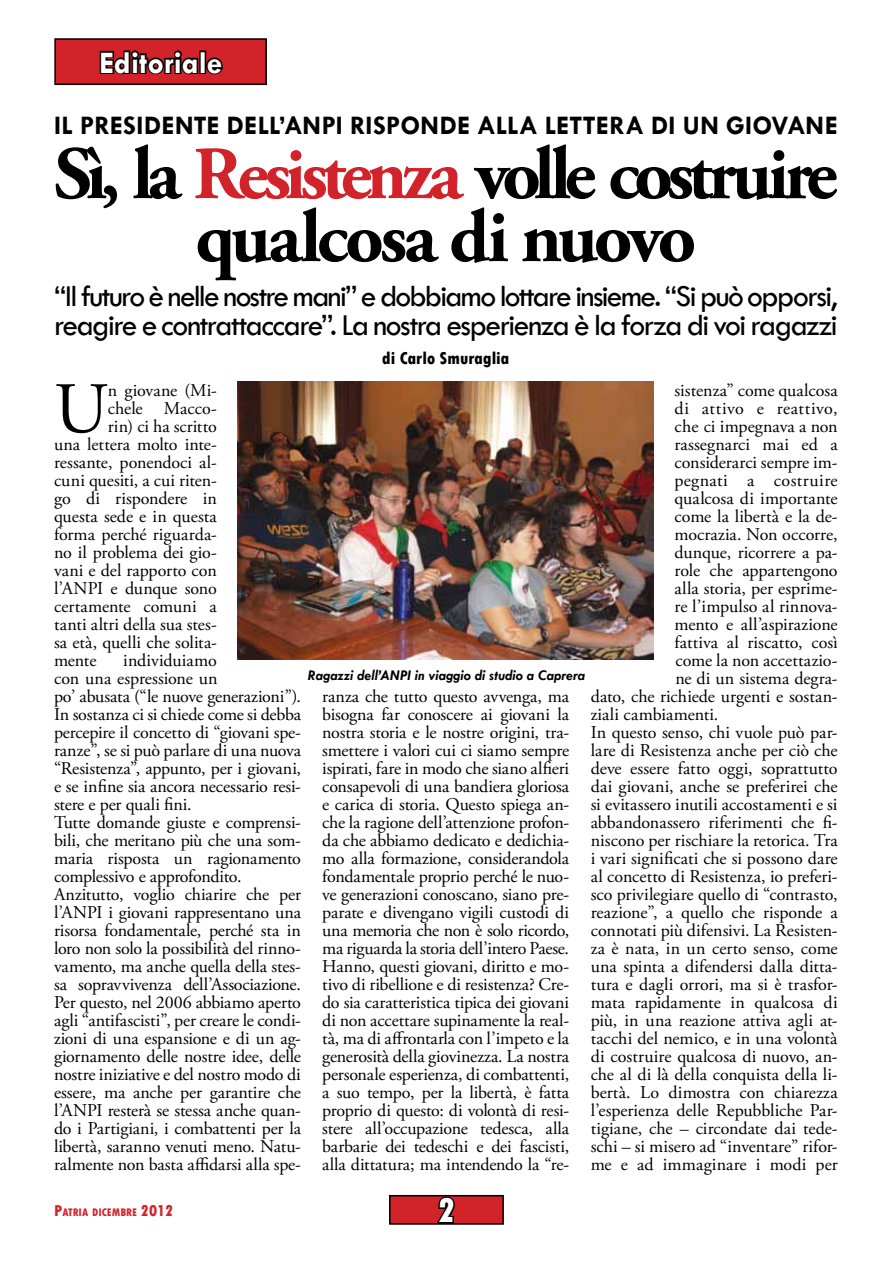
<style>
.page{position:relative;width:893px;height:1263px;background:#fff}
.page>*{position:absolute;margin:0;border:0;box-sizing:border-box;transform-origin:0 0}
.t1{font:700 75px/63px "Adobe Garamond Pro";letter-spacing:-.065em;color:#000;text-align:center}
.t2{font:72.3px "Adobe Garamond Pro";color:#000}
.t3{font:800 condensed 36px "Tw Cen";color:#fff}
.t4{font:31.5px/28.5px "Tw Cen";letter-spacing:-.05em;color:#000}
.t5{font:700 31.5px "Tw Cen";color:#fff}
.t6{font:700 27px "Tw Cen";letter-spacing:.01em;color:#000}
.t7{font:18px/18px "Adobe Garamond Pro";letter-spacing:-.005em;color:#000}
.t8{font:18px "Adobe Garamond Pro";letter-spacing:.025em;color:#000}
.t9{font:800 condensed 18px "Tw Cen";color:#000}
.t10{font:italic 700 15px "Tw Cen";letter-spacing:.005em;color:#000}
.t11{font:800 condensed 11.55px "Tw Cen";color:#d2232a}
.s1{color:#d2232a}
.s2{font-size:16.5px}
</style>
<div class="page">
<div style="left:390px;top:1196px;width:113px;height:28px;background:#d2232a"></div>
<svg style="left:434px;top:1194px;width:23px;height:28px"></svg>
<div style="left:389px;top:1195px;width:115px;height:30px;border:2px solid #000"></div>
<div style="left:55px;top:39px;width:211px;height:45px;background:#d2232a"></div>
<svg style="left:99px;top:50px;width:124px;height:25px"></svg>
<div style="left:54px;top:38px;width:213px;height:47px;border:2px solid #000"></div>
<img style="left:238px;top:382px;width:416px;height:277px">
<h3 class="t5" style="left:99px;top:44px;width:124px">EDITORIALE</h3>
<h3 class="t6" style="left:54px;top:109px;width:782px">IL PRESIDENTE DELL’ANPI RISPONDE ALLA LETTERA DI UN GIOVANE</h3>
<h1 class="t1" style="left:54px;top:144px;width:785px">Sì, la <span class="s1">Resistenza</span> volle costruire qualcosa di nuovo</h1>
<h3 class="t4" style="left:54px;top:282px;width:785px">“Il futuro è nelle nostre mani” e dobbiamo lottare insieme. “Si può opporsi, reagire e contrattaccare”. La nostra esperienza è la forza di voi ragazzi</h3>
<p class="t9" style="left:382px;top:348px;width:129px">di Carlo Smuraglia</p>
<p class="t7" style="left:675px;top:382px;width:165px">sistenza” come qualcosa</p>
<p class="t8" style="left:675px;top:397px;width:165px">di attivo e reattivo,</p>
<p class="t7" style="left:675px;top:418px;width:165px">che ci impegnava a non</p>
<p class="t7" style="left:675px;top:436px;width:165px">rassegnarci mai ed a</p>
<p class="t7" style="left:675px;top:454px;width:165px">considerarci sempre im-</p>
<p class="t8" style="left:675px;top:469px;width:165px">pegnati a costruire</p>
<p class="t7" style="left:675px;top:490px;width:165px">qualcosa di importante</p>
<p class="t7" style="left:675px;top:508px;width:165px">come la libertà e la de-</p>
<p class="t7" style="left:675px;top:526px;width:165px">mocrazia. Non occorre,</p>
<p class="t7" style="left:675px;top:544px;width:165px">dunque, ricorrere a pa-</p>
<p class="t7" style="left:675px;top:562px;width:165px">role che appartengono</p>
<p class="t7" style="left:675px;top:580px;width:165px">alla storia, per esprime-</p>
<p class="t7" style="left:675px;top:598px;width:165px">re l’impulso al rinnova-</p>
<p class="t7" style="left:675px;top:616px;width:165px">mento e all’aspirazione</p>
<p class="t7" style="left:675px;top:634px;width:165px">fattiva al riscatto, così</p>
<p class="t7" style="left:675px;top:652px;width:164px">come la non accettazio-</p>
<p class="t7" style="left:675px;top:670px;width:164px">ne di un sistema degra-</p>
<p class="t7" style="left:591px;top:688px;width:249px">dato, che richiede urgenti e sostan-</p>
<p class="t7" style="left:591px;top:706px;width:129px">ziali cambiamenti.</p>
<p class="t7" style="left:591px;top:724px;width:249px">In questo senso, chi vuole può par-</p>
<p class="t7" style="left:591px;top:742px;width:248px">lare di Resistenza anche per ciò che</p>
<p class="t7" style="left:591px;top:760px;width:248px">deve essere fatto oggi, soprattutto</p>
<p class="t7" style="left:591px;top:778px;width:248px">dai giovani, anche se preferirei che</p>
<p class="t7" style="left:591px;top:796px;width:248px">si evitassero inutili accostamenti e si</p>
<p class="t7" style="left:591px;top:814px;width:249px">abbandonassero riferimenti che fi-</p>
<p class="t7" style="left:591px;top:832px;width:248px">niscono per rischiare la retorica. Tra</p>
<p class="t7" style="left:591px;top:850px;width:248px">i vari significati che si possono dare</p>
<p class="t7" style="left:591px;top:868px;width:249px">al concetto di Resistenza, io preferi-</p>
<p class="t7" style="left:591px;top:886px;width:248px">sco privilegiare quello di “contrasto,</p>
<p class="t7" style="left:591px;top:904px;width:248px">reazione”, a quello che risponde a</p>
<p class="t7" style="left:591px;top:922px;width:249px">connotati più difensivi. La Resisten-</p>
<p class="t7" style="left:591px;top:940px;width:249px">za è nata, in un certo senso, come</p>
<p class="t7" style="left:591px;top:958px;width:249px">una spinta a difendersi dalla ditta-</p>
<p class="t7" style="left:591px;top:976px;width:249px">tura e dagli orrori, ma si è trasfor-</p>
<p class="t7" style="left:591px;top:994px;width:248px">mata rapidamente in qualcosa di</p>
<p class="t7" style="left:591px;top:1012px;width:249px">più, in una reazione attiva agli at-</p>
<p class="t7" style="left:591px;top:1030px;width:248px">tacchi del nemico, e in una volontà</p>
<p class="t7" style="left:591px;top:1048px;width:249px">di costruire qualcosa di nuovo, an-</p>
<p class="t7" style="left:591px;top:1066px;width:249px">che al di là della conquista della li-</p>
<p class="t7" style="left:591px;top:1084px;width:248px">bertà. Lo dimostra con chiarezza</p>
<p class="t7" style="left:591px;top:1102px;width:249px">l’esperienza delle Repubbliche Par-</p>
<p class="t7" style="left:591px;top:1120px;width:248px">tigiane, che – circondate dai tede-</p>
<p class="t7" style="left:591px;top:1138px;width:249px">schi – si misero ad “inventare” rifor-</p>
<p class="t7" style="left:591px;top:1156px;width:248px">me e ad immaginare i modi per</p>
<h2 class="t2" style="left:54px;top:366px;width:55px">U</h2>
<p class="t7" style="left:108px;top:382px;width:110px">n giovane (Mi-</p>
<p class="t7" style="left:108px;top:400px;width:110px">chele Macco-</p>
<p class="t7" style="left:108px;top:418px;width:110px">rin) ci ha scritto</p>
<p class="t7" style="left:54px;top:436px;width:164px">una lettera molto inte-</p>
<p class="t7" style="left:54px;top:454px;width:164px">ressante, ponendoci al-</p>
<p class="t7" style="left:54px;top:472px;width:164px">cuni quesiti, a cui riten-</p>
<p class="t7" style="left:54px;top:490px;width:164px">go di rispondere in</p>
<p class="t7" style="left:54px;top:508px;width:164px">questa sede e in questa</p>
<p class="t7" style="left:54px;top:526px;width:164px">forma perché riguarda-</p>
<p class="t7" style="left:54px;top:544px;width:164px">no il problema dei gio-</p>
<p class="t7" style="left:54px;top:562px;width:164px">vani e del rapporto con</p>
<p class="t7" style="left:54px;top:580px;width:164px">l’ANPI e dunque sono</p>
<p class="t7" style="left:54px;top:598px;width:164px">certamente comuni a</p>
<p class="t7" style="left:54px;top:616px;width:164px">tanti altri della sua stes-</p>
<p class="t7" style="left:54px;top:634px;width:164px">sa età, quelli che solita-</p>
<p class="t7" style="left:54px;top:652px;width:44px">mente</p>
<p class="t7" style="left:54px;top:652px;width:249px;text-indent:69px">individuiamo<br>con una espressione un<br>po’ abusata (“le nuove generazioni”).<br>In sostanza ci si chiede come si debba percepire il concetto di “giovani spe&shy;ranze”, se si può parlare di una nuova “Resistenza”, appunto, per i giovani, e se infine sia ancora necessario resi&shy;stere e per quali fini.<br>Tutte domande giuste e comprensi&shy;bili, che meritano più che una som&shy;maria risposta un ragionamento complessivo e approfondito.<br>Anzitutto, voglio chiarire che per l’ANPI i giovani rappresentano una risorsa fondamentale, perché sta in loro non solo la possibilità del rinno&shy;vamento, ma anche quella della stes&shy;sa sopravvivenza dell’Associazione.<br>Per questo, nel 2006 abbiamo aperto agli “antifascisti”, per creare le condi&shy;zioni di una espansione e di un ag&shy;giornamento delle nostre idee, delle nostre iniziative e del nostro modo di essere, ma anche per garantire che l’ANPI resterà se stessa anche quan&shy;do i Partigiani, i combattenti per la libertà, saranno venuti meno. Natu&shy;ralmente non basta affidarsi alla spe-</p>
<p class="t10" style="left:308px;top:667px;width:279px">Ragazzi dell’ANPI in viaggio di studio a Caprera</p>
<p class="t7" style="left:322px;top:688px;width:249px;text-align:justify">ranza che tutto questo avvenga, ma bisogna far conoscere ai giovani la nostra storia e le nostre origini, tra&shy;smettere i valori cui ci siamo sempre ispirati, fare in modo che siano alfieri consapevoli di una bandiera gloriosa e carica di storia. Questo spiega an&shy;che la ragione dell’attenzione profon&shy;da che abbiamo dedicato e dedichia&shy;mo alla formazione, considerandola fondamentale proprio perché le nuo&shy;ve generazioni conoscano, siano pre&shy;parate e divengano vigili custodi di una memoria che non è solo ricordo, ma riguarda la storia dell’intero Paese.<br>Hanno, questi giovani, diritto e mo&shy;tivo di ribellione e di resistenza? Cre&shy;do sia caratteristica tipica dei giovani di non accettare supinamente la real&shy;tà, ma di affrontarla con l’impeto e la generosità della giovinezza. La nostra personale esperienza, di combattenti, a suo tempo, per la libertà, è fatta proprio di questo: di volontà di resi&shy;stere all’occupazione tedesca, alla barbarie dei tedeschi e dei fascisti, alla dittatura; ma intendendo la “re-</p>
<p class="t11" style="left:54px;top:1205px;width:121px"><span class="s2">P</span>ATRIA DICEMBRE <span class="s2">2012</span></p>
<h3 class="t3" style="left:438px;top:1189px;width:19px">2</h3>
</div>
